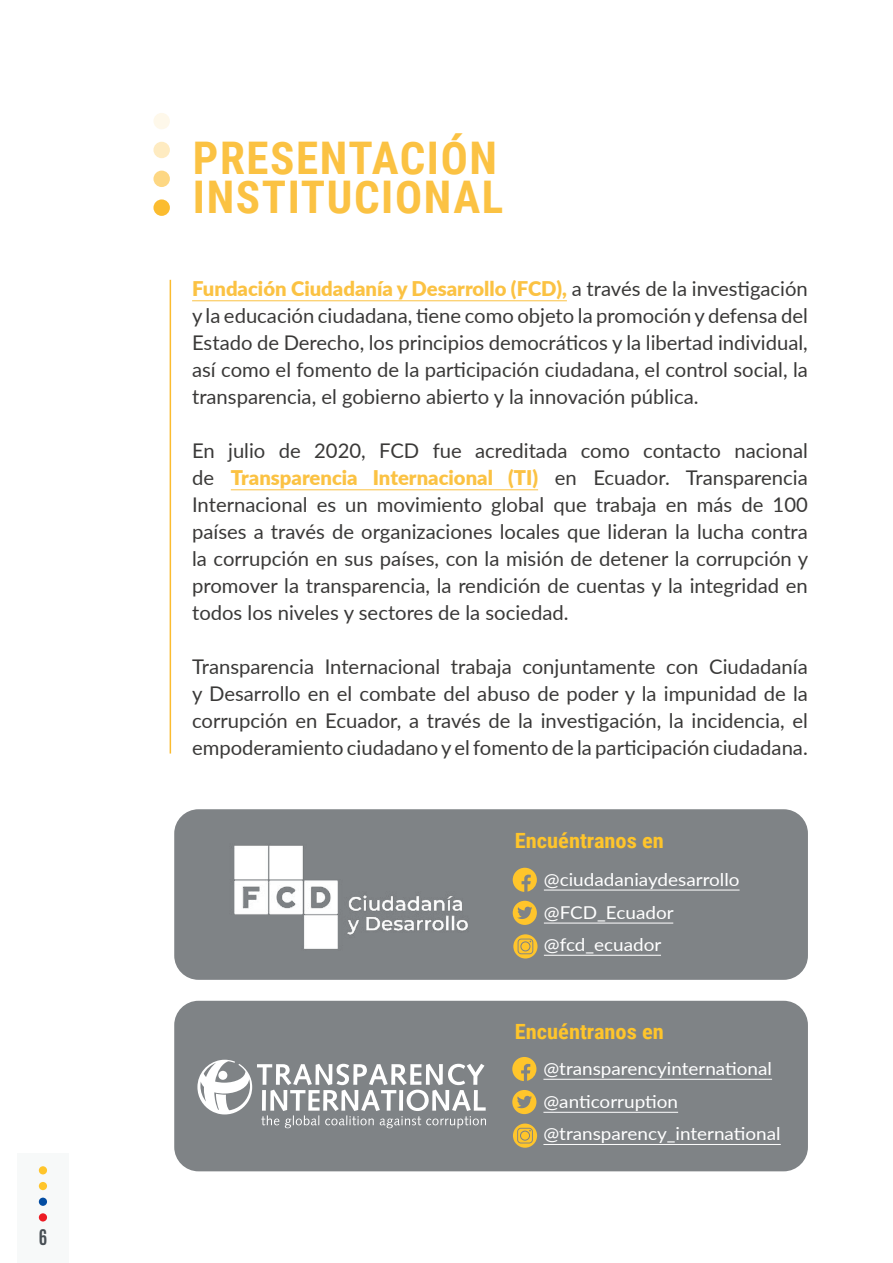
<style>
.page{position:relative;width:893px;height:1263px;background:#fff}
.page>*{position:absolute;margin:0;border:0;box-sizing:border-box;transform-origin:0 0}
.t1{font:700 45px/39px "Roboto Condensed";letter-spacing:.035em;color:#fbc243}
.t2{font:700 21px "Roboto Condensed";color:#ffc52b;scale:1.07 1}
.t3{font:20.25px/27px "Lato";color:#3a3938;text-align:justify}
.t4{font:700 18px "Antonio";color:#484f55}
.t5{font:17.7px "Lato";color:#fff;scale:1.07 1}
.s1{font-weight:900;color:#fbc243}
</style>
<div class="page">
<div style="left:17px;top:1154px;width:52px;height:109px;background:#f7f9f9"></div>
<div style="left:39px;top:1166px;width:8px;height:8px;background:#ffc52b;border-radius:50%"></div>
<div style="left:39px;top:1182px;width:8px;height:8px;background:#ffc52b;border-radius:50%"></div>
<div style="left:39px;top:1197px;width:8px;height:9px;background:#034da2;border-radius:50%"></div>
<div style="left:39px;top:1213px;width:8px;height:8px;background:#ed1b24;border-radius:50%"></div>
<div style="left:174px;top:809px;width:634px;height:171px;background:#7f8386;border-radius:24px"></div>
<div style="left:174px;top:1001px;width:634px;height:170px;background:#7f8386;border-radius:24px"></div>
<hr style="left:192px;top:300px;width:375px;height:1px;background:#fbc243">
<hr style="left:231px;top:489px;width:307px;height:1px;background:#fbc243">
<hr style="left:170px;top:280px;width:1px;height:473px;background:#fbbc30">
<hr style="left:544px;top:890px;width:196px;height:1px;background:#fff">
<hr style="left:543px;top:1079px;width:229px;height:1px;background:#fff">
<hr style="left:544px;top:923px;width:129px;height:1px;background:#fff">
<hr style="left:543px;top:1112px;width:135px;height:1px;background:#fff">
<hr style="left:544px;top:955px;width:117px;height:1px;background:#fff">
<hr style="left:543px;top:1144px;width:238px;height:1px;background:#fff">
<svg style="left:513px;top:868px;width:24px;height:24px"></svg>
<svg style="left:512px;top:1057px;width:24px;height:24px"></svg>
<svg style="left:513px;top:901px;width:24px;height:24px"></svg>
<svg style="left:512px;top:1090px;width:24px;height:24px"></svg>
<svg style="left:513px;top:934px;width:24px;height:24px"></svg>
<svg style="left:513px;top:1123px;width:24px;height:25px"></svg>
<div style="left:153px;top:199px;width:17px;height:17px;background:#fbbc30;border-radius:50%"></div>
<div style="left:153px;top:171px;width:17px;height:16px;background:#fdd783;border-radius:50%"></div>
<div style="left:153px;top:142px;width:17px;height:16px;background:#feebc1;border-radius:50%"></div>
<div style="left:153px;top:113px;width:17px;height:16px;background:#fef8ea;border-radius:50%"></div>
<svg style="left:197px;top:1060px;width:289px;height:68px"></svg>
<img style="left:234px;top:845px;width:234px;height:104px">
<hr style="left:892px;top:2px;width:1px;height:1260px;background:#fec526">
<p class="t4" style="left:39px;top:1223px;width:10px">6</p>
<h1 class="t1" style="left:193px;top:137px;width:312px">PRESENTACIÓN<br>INSTITUCIONAL</h1>
<p class="t3" style="left:192px;top:274px;width:617px"><span class="s1">Fundación Ciudadanía y Desarrollo (FCD),</span> a través de la investigación y la educación ciudadana, tiene como objeto la promoción y defensa del Estado de Derecho, los principios democráticos y la libertad individual, así como el fomento de la participación ciudadana, el control social, la transparencia, el gobierno abierto y la innovación pública.</p>
<p class="t3" style="left:192px;top:436px;width:618px">En julio de 2020, FCD fue acreditada como contacto nacional de <span class="s1">Transparencia Internacional (TI)</span> en Ecuador. Transparencia Internacional es un movimiento global que trabaja en más de 100 países a través de organizaciones locales que lideran la lucha contra la corrupción en sus países, con la misión de detener la corrupción y promover la transparencia, la rendición de cuentas y la integridad en todos los niveles y sectores de la sociedad.</p>
<p class="t3" style="left:192px;top:652px;width:617px">Transparencia Internacional trabaja conjuntamente con Ciudadanía y Desarrollo en el combate del abuso de poder y la impunidad de la corrupción en Ecuador, a través de la investigación, la incidencia, el empoderamiento ciudadano y el fomento de la participación ciudadana.</p>
<p class="t2" style="left:515px;top:826px;width:141px">Encuéntranos en</p>
<p class="t5" style="left:544px;top:867px;width:184px">@ciudadaniaydesarrollo</p>
<p class="t5" style="left:544px;top:900px;width:123px">@FCD_Ecuador</p>
<p class="t5" style="left:544px;top:932px;width:111px">@fcd_ecuador</p>
<p class="t2" style="left:515px;top:1017px;width:141px">Encuéntranos en</p>
<p class="t5" style="left:543px;top:1056px;width:215px">@transparencyinternational</p>
<p class="t5" style="left:543px;top:1089px;width:127px">@anticorruption</p>
<p class="t5" style="left:543px;top:1121px;width:223px">@transparency_international</p>
</div>
